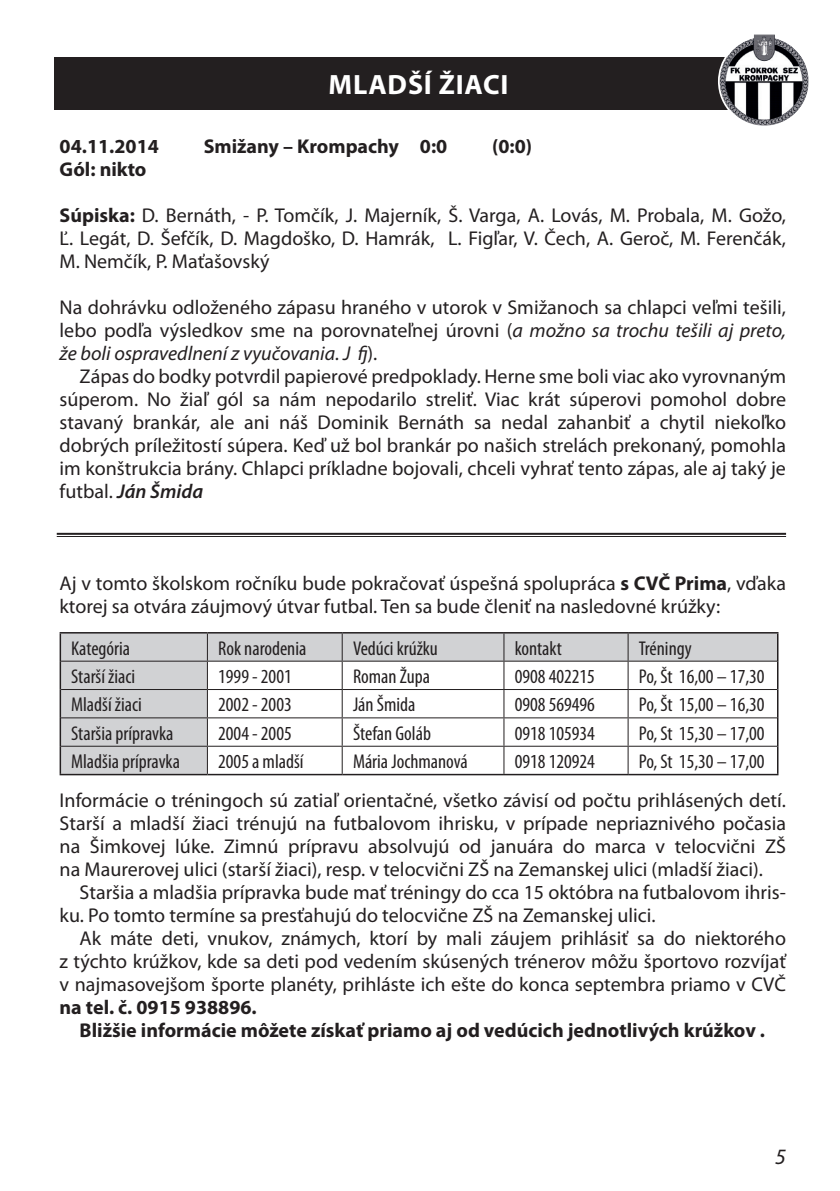
<style>
.page{position:relative;width:840px;height:1191px;background:#fff}
.page>*{position:absolute;margin:0;border:0;box-sizing:border-box;transform-origin:0 0}
.t1{font:700 28px "Myriad Pro";letter-spacing:.03em;color:#fff}
.t2{font:italic 22px "Myriad Pro";color:#231f20}
.t3{font:20px/23px "Myriad Pro";color:#231f20;text-align:justify}
.t4{font:condensed 20px "Myriad Pro";color:#231f20}
.t5{font:700 20px/23px "Myriad Pro";color:#231f20}
.s1{font-weight:700}
.s2{font-style:italic}
.s3{font-weight:600;font-style:italic}
</style>
<div class="page">
<hr style="left:60px;top:632px;width:147px;height:1px;background:#231f20">
<hr style="left:207px;top:632px;width:135px;height:1px;background:#231f20">
<hr style="left:342px;top:632px;width:161px;height:1px;background:#231f20">
<hr style="left:503px;top:632px;width:124px;height:1px;background:#231f20">
<hr style="left:627px;top:632px;width:151px;height:1px;background:#231f20">
<hr style="left:776px;top:633px;width:2px;height:28px;background:#231f20">
<hr style="left:776px;top:661px;width:2px;height:28px;background:#231f20">
<hr style="left:776px;top:689px;width:2px;height:29px;background:#231f20">
<hr style="left:776px;top:718px;width:2px;height:28px;background:#231f20">
<svg style="left:60px;top:633px;width:717px;height:141px"></svg>
<hr style="left:776px;top:746px;width:2px;height:28px;background:#231f20">
<hr style="left:60px;top:774px;width:147px;height:1px;background:#231f20">
<hr style="left:207px;top:774px;width:135px;height:1px;background:#231f20">
<hr style="left:342px;top:774px;width:161px;height:1px;background:#231f20">
<hr style="left:503px;top:774px;width:124px;height:1px;background:#231f20">
<hr style="left:627px;top:774px;width:151px;height:1px;background:#231f20">
<div style="left:54px;top:57px;width:728px;height:53px;background:#231f20"></div>
<svg style="left:718px;top:34px;width:91px;height:92px"></svg>
<hr style="left:57px;top:533px;width:728px;height:2px;background:#231f20">
<hr style="left:57px;top:536px;width:728px;height:1px;background:#231f20">
<h1 class="t1" style="left:328px;top:66px;width:181px">MLADŠÍ ŽIACI</h1>
<p class="t5" style="left:60px;top:134px;width:101px">04.11.2014</p>
<p class="t5" style="left:204px;top:134px;width:245px">Smižany – Krompachy 0:0</p>
<p class="t5" style="left:492px;top:134px;width:41px">(0:0)</p>
<p class="t5" style="left:60px;top:157px;width:88px">Gól: nikto</p>
<p class="t3" style="left:60px;top:203px;width:727px"><span class="s1">Súpiska:</span> D. Bernáth, - P. Tomčík, J. Majerník, Š. Varga, A. Lovás, M. Probala, M. Gožo, Ľ. Legát, D. Šefčík, D. Magdoško, D. Hamrák, L. Figľar, V. Čech, A. Geroč, M. Ferenčák, M. Nemčík, P. Maťašovský</p>
<p class="t3" style="left:60px;top:295px;width:727px">Na dohrávku odloženého zápasu hraného v utorok v Smižanoch sa chlapci veľmi tešili, lebo podľa výsledkov sme na porovnateľnej úrovni (<span class="s2">a možno sa trochu tešili aj preto, že boli ospravedlnení z vyučovania. J fj</span>).</p>
<p class="t3" style="left:60px;top:364px;width:727px;text-indent:20px">Zápas do bodky potvrdil papierové predpoklady. Herne sme boli viac ako vyrovnaným súperom. No žiaľ gól sa nám nepodarilo streliť. Viac krát súperovi pomohol dobre stavaný brankár, ale ani náš Dominik Bernáth sa nedal zahanbiť a chytil niekoľko dobrých príležitostí súpera. Keď už bol brankár po našich strelách prekonaný, pomohla im konštrukcia brány. Chlapci príkladne bojovali, chceli vyhrať tento zápas, ale aj taký je futbal. <span class="s3">Ján Šmida</span></p>
<p class="t3" style="left:60px;top:571px;width:727px">Aj v tomto školskom ročníku bude pokračovať úspešná spolupráca <span class="s1">s CVČ Prima</span>, vďaka ktorej sa otvára záujmový útvar futbal. Ten sa bude členiť na nasledovné krúžky:</p>
<p class="t4" style="left:71px;top:636px;width:60px">Kategória</p>
<p class="t4" style="left:218px;top:636px;width:90px">Rok narodenia</p>
<p class="t4" style="left:353px;top:636px;width:86px">Vedúci krúžku</p>
<p class="t4" style="left:514px;top:636px;width:48px">kontakt</p>
<p class="t4" style="left:638px;top:636px;width:54px">Tréningy</p>
<p class="t4" style="left:71px;top:664px;width:66px">Starší žiaci</p>
<p class="t4" style="left:218px;top:664px;width:75px">1999 - 2001</p>
<p class="t4" style="left:353px;top:664px;width:78px">Roman Župa</p>
<p class="t4" style="left:514px;top:664px;width:82px">0908 402215</p>
<p class="t4" style="left:638px;top:664px;width:127px">Po, Št 16,00 – 17,30</p>
<p class="t4" style="left:71px;top:692px;width:72px">Mladší žiaci</p>
<p class="t4" style="left:218px;top:692px;width:75px">2002 - 2003</p>
<p class="t4" style="left:353px;top:692px;width:64px">Ján Šmida</p>
<p class="t4" style="left:514px;top:692px;width:82px">0908 569496</p>
<p class="t4" style="left:638px;top:692px;width:127px">Po, Št 15,00 – 16,30</p>
<p class="t4" style="left:71px;top:721px;width:104px">Staršia prípravka</p>
<p class="t4" style="left:218px;top:721px;width:75px">2004 - 2005</p>
<p class="t4" style="left:353px;top:721px;width:79px">Štefan Goláb</p>
<p class="t4" style="left:514px;top:721px;width:82px">0918 105934</p>
<p class="t4" style="left:638px;top:721px;width:127px">Po, St 15,30 – 17,00</p>
<p class="t4" style="left:71px;top:749px;width:110px">Mladšia prípravka</p>
<p class="t4" style="left:218px;top:749px;width:87px">2005 a mladší</p>
<p class="t4" style="left:353px;top:749px;width:116px">Mária Jochmanová</p>
<p class="t4" style="left:514px;top:749px;width:82px">0918 120924</p>
<p class="t4" style="left:638px;top:749px;width:127px">Po, St 15,30 – 17,00</p>
<p class="t3" style="left:60px;top:789px;width:727px">Informácie o tréningoch sú zatiaľ orientačné, všetko závisí od počtu prihlásených detí.<br>Starší a mladší žiaci trénujú na futbalovom ihrisku, v prípade nepriaznivého počasia na Šimkovej lúke. Zimnú prípravu absolvujú od januára do marca v telocvični ZŠ na Maurerovej ulici (starší žiaci), resp. v telocvični ZŠ na Zemanskej ulici (mladší žiaci).</p>
<p class="t3" style="left:60px;top:881px;width:727px;text-indent:20px">Staršia a mladšia prípravka bude mať tréningy do cca 15 októbra na futbalovom ihris&shy;ku. Po tomto termíne sa presťahujú do telocvične ZŠ na Zemanskej ulici.</p>
<p class="t3" style="left:60px;top:927px;width:727px;text-indent:20px">Ak máte deti, vnukov, známych, ktorí by mali záujem prihlásiť sa do niektorého z týchto krúžkov, kde sa deti pod vedením skúsených trénerov môžu športovo rozvíjať v najmasovejšom športe planéty, prihláste ich ešte do konca septembra priamo v CVČ</p>
<p class="t5" style="left:80px;top:995px;width:686px;text-indent:-20px">na tel. č. 0915 938896.<br>Bližšie informácie môžete získať priamo aj od vedúcich jednotlivých krúžkov .</p>
<p class="t2" style="left:774px;top:1142px;width:12px">5</p>
</div>
